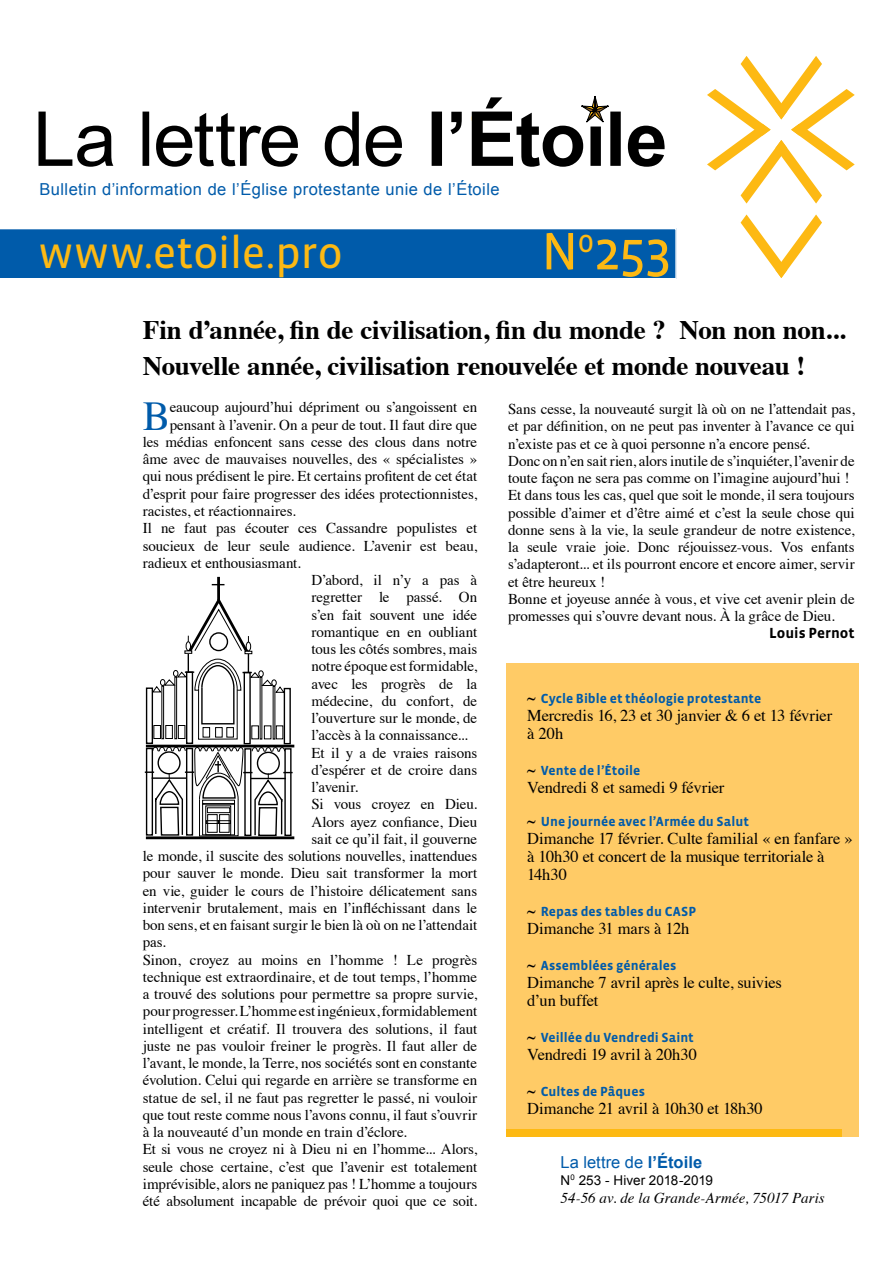
<style>
.page{position:relative;width:893px;height:1263px;background:#fff}
.page>*{position:absolute;margin:0;border:0;box-sizing:border-box;transform-origin:0 0}
.t1{font:54px "Vista Sans Reg";color:#fdb913}
.t2{font:45px "Vista Sans Reg";letter-spacing:-.015em;color:#fdb913}
.t3{font:41.1px "Times";color:#005baa}
.t4{font:700 26.7px/36px "Times";letter-spacing:-.01em;color:#000}
.t5{font:16.5px/18px "Times";letter-spacing:-.005em;color:#000}
.t6{font:16.5px "Arial";letter-spacing:.025em;color:#005baa}
.t7{font:16.5px "Arial";color:#005baa}
.t8{font:15px/17.2px "Times";letter-spacing:-.005em;color:#000}
.t9{font:italic 15px "Times";letter-spacing:.005em;color:#000}
.t10{font:700 15px "Vista Sans";color:#000}
.t11{font:700 13.5px "Vista Sans";letter-spacing:.005em;color:#005baa}
.t12{font:13.5px "Arial";letter-spacing:.005em;color:#000}
.s1{font-family:"Times";font-size:15px;color:#000}
.s2{font-weight:700}
</style>
<div class="page">
<div style="left:506px;top:663px;width:353px;height:473px;background:#ffcb66"></div>
<div style="left:506px;top:1129px;width:336px;height:7px;background:#fdb913"></div>
<div style="left:0;top:228px;width:677px;height:51px;background:#005baa"></div>
<svg style="left:707px;top:56px;width:148px;height:222px"></svg>
<svg style="left:39px;top:96px;width:626px;height:71px"></svg>
<hr style="left:146px;top:745px;width:148px;height:2px;background:#000">
<hr style="left:146px;top:836px;width:148px;height:3px;background:#000">
<div style="left:146px;top:687px;width:7px;height:57px;border:1px solid #000"></div>
<div style="left:186px;top:671px;width:7px;height:73px;border:1px solid #000"></div>
<hr style="left:217px;top:577px;width:3px;height:23px;background:#000">
<div style="left:174px;top:677px;width:3px;height:62px;border:1px solid #000"></div>
<div style="left:161px;top:686px;width:3px;height:53px;border:1px solid #000"></div>
<div style="left:154px;top:725px;width:7px;height:14px;border:1px solid #000"></div>
<div style="left:165px;top:725px;width:8px;height:14px;border:1px solid #000"></div>
<div style="left:178px;top:725px;width:7px;height:14px;border:1px solid #000"></div>
<div style="left:284px;top:688px;width:7px;height:56px;border:1px solid #000"></div>
<div style="left:244px;top:672px;width:7px;height:72px;border:1px solid #000"></div>
<div style="left:276px;top:725px;width:7px;height:14px;border:1px solid #000"></div>
<div style="left:264px;top:725px;width:7px;height:14px;border:1px solid #000"></div>
<div style="left:251px;top:725px;width:8px;height:14px;border:1px solid #000"></div>
<svg style="left:198px;top:693px;width:39px;height:46px"></svg>
<svg style="left:152px;top:595px;width:133px;height:98px"></svg>
<div style="left:201px;top:686px;width:34px;height:38px;background:#fff;border:1px solid #000"></div>
<div style="left:226px;top:727px;width:8px;height:10px;border:1px solid #000"></div>
<div style="left:215px;top:727px;width:8px;height:10px;border:1px solid #000"></div>
<div style="left:203px;top:727px;width:7px;height:10px;border:1px solid #000"></div>
<svg style="left:145px;top:747px;width:148px;height:90px"></svg>
<div style="left:207px;top:807px;width:23px;height:6px;border:1px solid #000"></div>
<div style="left:207px;top:814px;width:11px;height:19px;border:1px solid #000"></div>
<div style="left:219px;top:814px;width:10px;height:19px;border:1px solid #000"></div>
<div style="left:206px;top:820px;width:13px;height:4px;border:1px solid #000"></div>
<div style="left:218px;top:820px;width:13px;height:4px;border:1px solid #000"></div>
<p class="t6" style="left:39px;top:178px;width:462px">Bulletin d’information de l’Église protestante unie de l’Étoile</p>
<h2 class="t2" style="left:38px;top:230px;width:306px">www.etoile.pro</h2>
<h1 class="t1" style="left:541px;top:224px;width:132px">N<sup>0</sup>253</h1>
<h3 class="t4" style="left:143px;top:309px;width:704px">Fin d’année, fin de civilisation, fin du monde ? Non non non...<br>Nouvelle année, civilisation renouvelée et monde nouveau !</h3>
<h3 class="t3" style="left:143px;top:377px;width:29px">B</h3>
<p class="t8" style="left:170px;top:397px;width:309px">eaucoup aujourd’hui dépriment ou s’angoissent en</p>
<p class="t8" style="left:170px;top:415px;width:309px">pensant à l’avenir. On a peur de tout. Il faut dire que</p>
<p class="t8" style="left:143px;top:432px;width:336px">les médias enfoncent sans cesse des clous dans notre</p>
<p class="t8" style="left:143px;top:449px;width:336px">âme avec de mauvaises nouvelles, des « spécialistes »</p>
<p class="t8" style="left:143px;top:466px;width:336px">qui nous prédisent le pire. Et certains profitent de cet état</p>
<p class="t8" style="left:143px;top:484px;width:336px">d’esprit pour faire progresser des idées protectionnistes,</p>
<p class="t8" style="left:143px;top:501px;width:155px">racistes, et réactionnaires.</p>
<p class="t8" style="left:143px;top:518px;width:336px">Il ne faut pas écouter ces Cassandre populistes et</p>
<p class="t8" style="left:143px;top:535px;width:336px">soucieux de leur seule audience. L’avenir est beau,</p>
<p class="t8" style="left:143px;top:553px;width:160px">radieux et enthousiasmant.</p>
<p class="t8" style="left:311px;top:570px;width:167px">D’abord, il n’y a pas à</p>
<p class="t8" style="left:311px;top:587px;width:167px">regretter le passé. On</p>
<p class="t8" style="left:311px;top:604px;width:167px">s’en fait souvent une idée</p>
<p class="t8" style="left:311px;top:622px;width:167px">romantique en en oubliant</p>
<p class="t8" style="left:311px;top:639px;width:167px">tous les côtés sombres, mais</p>
<p class="t8" style="left:311px;top:656px;width:167px">notre époque est formidable,</p>
<p class="t8" style="left:311px;top:673px;width:167px">avec les progrès de la</p>
<p class="t8" style="left:311px;top:691px;width:167px">médecine, du confort, de</p>
<p class="t8" style="left:311px;top:708px;width:167px">l’ouverture sur le monde, de</p>
<p class="t8" style="left:311px;top:725px;width:158px">l’accès à la connaissance...</p>
<p class="t8" style="left:311px;top:742px;width:167px">Et il y a de vraies raisons</p>
<p class="t8" style="left:311px;top:760px;width:167px">d’espérer et de croire dans</p>
<p class="t8" style="left:311px;top:777px;width:48px">l’avenir.</p>
<p class="t8" style="left:311px;top:794px;width:167px">Si vous croyez en Dieu.</p>
<p class="t8" style="left:311px;top:811px;width:167px">Alors ayez confiance, Dieu</p>
<p class="t8" style="left:311px;top:829px;width:167px">sait ce qu’il fait, il gouverne</p>
<p class="t8" style="left:143px;top:846px;width:336px">le monde, il suscite des solutions nouvelles, inattendues</p>
<p class="t8" style="left:143px;top:863px;width:336px">pour sauver le monde. Dieu sait transformer la mort</p>
<p class="t8" style="left:143px;top:880px;width:336px">en vie, guider le cours de l’histoire délicatement sans</p>
<p class="t8" style="left:143px;top:898px;width:336px">intervenir brutalement, mais en l’infléchissant dans le</p>
<p class="t8" style="left:143px;top:915px;width:336px">bon sens, et en faisant surgir le bien là où on ne l’attendait</p>
<p class="t8" style="left:143px;top:932px;width:25px">pas.</p>
<p class="t8" style="left:143px;top:949px;width:336px">Sinon, croyez au moins en l’homme ! Le progrès</p>
<p class="t8" style="left:143px;top:967px;width:336px">technique est extraordinaire, et de tout temps, l’homme</p>
<p class="t8" style="left:143px;top:984px;width:336px">a trouvé des solutions pour permettre sa propre survie,</p>
<p class="t8" style="left:143px;top:1001px;width:336px">pour progresser. L’homme est ingénieux, formidablement</p>
<p class="t8" style="left:143px;top:1018px;width:336px">intelligent et créatif. Il trouvera des solutions, il faut</p>
<p class="t8" style="left:143px;top:1036px;width:336px">juste ne pas vouloir freiner le progrès. Il faut aller de</p>
<p class="t8" style="left:143px;top:1053px;width:336px">l’avant, le monde, la Terre, nos sociétés sont en constante</p>
<p class="t8" style="left:143px;top:1070px;width:336px">évolution. Celui qui regarde en arrière se transforme en</p>
<p class="t8" style="left:143px;top:1087px;width:336px">statue de sel, il ne faut pas regretter le passé, ni vouloir</p>
<p class="t8" style="left:143px;top:1105px;width:336px">que tout reste comme nous l’avons connu, il faut s’ouvrir</p>
<p class="t8" style="left:143px;top:1122px;width:266px">à la nouveauté d’un monde en train d’éclore.</p>
<p class="t8" style="left:143px;top:1139px;width:336px">Et si vous ne croyez ni à Dieu ni en l’homme... Alors,</p>
<p class="t8" style="left:143px;top:1156px;width:336px">seule chose certaine, c’est que l’avenir est totalement</p>
<p class="t8" style="left:143px;top:1174px;width:336px">imprévisible, alors ne paniquez pas ! L’homme a toujours</p>
<p class="t8" style="left:143px;top:1191px;width:336px">été absolument incapable de prévoir quoi que ce soit.</p>
<p class="t8" style="left:508px;top:399px;width:348px">Sans cesse, la nouveauté surgit là où on ne l’attendait pas, et par définition, on ne peut pas inventer à l’avance ce qui n’existe pas et ce à quoi personne n’a encore pensé.<br>Donc on n’en sait rien, alors inutile de s’inquiéter, l’avenir de toute façon ne sera pas comme on l’imagine aujourd’hui !<br>Et dans tous les cas, quel que soit le monde, il sera toujours possible d’aimer et d’être aimé et c’est la seule chose qui donne sens à la vie, la seule grandeur de notre existence, la seule vraie joie. Donc réjouissez-vous. Vos enfants s’adapteront... et ils pourront encore et encore aimer, servir et être heureux !<br>Bonne et joyeuse année à vous, et vive cet avenir plein de promesses qui s’ouvre devant nous. À la grâce de Dieu.</p>
<p class="t10" style="left:769px;top:626px;width:87px">Louis Pernot</p>
<p class="t11" style="left:527px;top:692px;width:236px"><span class="s1">~</span> Cycle Bible et théologie protestante</p>
<p class="t5" style="left:527px;top:705px;width:306px">Mercredis 16, 23 et 30 janvier &amp; 6 et 13 février à 20h</p>
<p class="t11" style="left:527px;top:764px;width:115px"><span class="s1">~</span> Vente de l’Étoile</p>
<p class="t5" style="left:527px;top:777px;width:199px">Vendredi 8 et samedi 9 février</p>
<p class="t11" style="left:527px;top:815px;width:223px"><span class="s1">~</span> Une journée avec l’Armée du Salut</p>
<p class="t5" style="left:527px;top:828px;width:327px">Dimanche 17 février. Culte familial « en fanfare » à 10h30 et concert de la musique territoriale à<br>14h30</p>
<p class="t11" style="left:527px;top:905px;width:171px"><span class="s1">~</span> Repas des tables du CASP</p>
<p class="t5" style="left:527px;top:918px;width:164px">Dimanche 31 mars à 12h</p>
<p class="t11" style="left:527px;top:959px;width:151px"><span class="s1">~</span> Assemblées générales</p>
<p class="t5" style="left:527px;top:972px;width:256px">Dimanche 7 avril après le culte, suivies d’un buffet</p>
<p class="t11" style="left:527px;top:1031px;width:168px"><span class="s1">~</span> Veillée du Vendredi Saint</p>
<p class="t5" style="left:527px;top:1044px;width:171px">Vendredi 19 avril à 20h30</p>
<p class="t11" style="left:527px;top:1085px;width:119px"><span class="s1">~</span> Cultes de Pâques</p>
<p class="t5" style="left:527px;top:1098px;width:237px">Dimanche 21 avril à 10h30 et 18h30</p>
<p class="t7" style="left:560px;top:1152px;width:143px">La lettre de <span class="s2">l’Étoile</span></p>
<p class="t12" style="left:560px;top:1171px;width:154px">N<sup>0</sup> 253 - Hiver 2018-2019</p>
<p class="t9" style="left:560px;top:1184px;width:266px">54-56 av. de la Grande-Armée, 75017 Paris</p>
</div>
